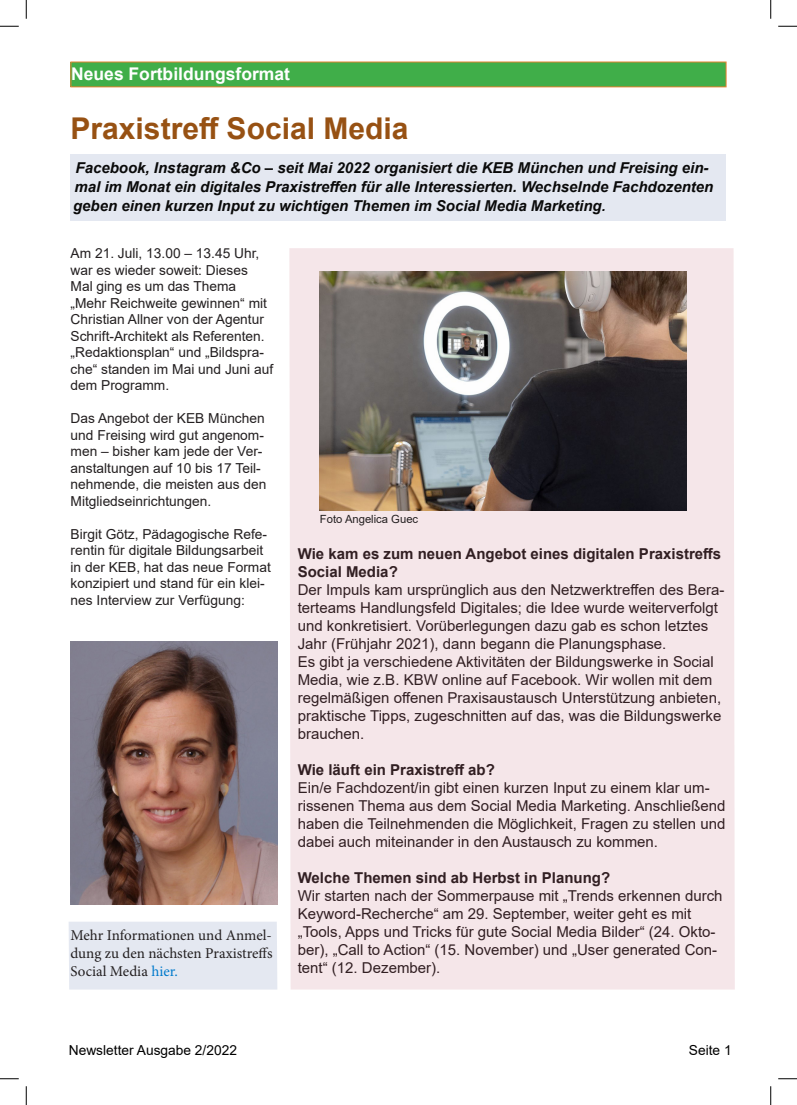
<style>
.page{position:relative;width:797px;height:1105px;background:#fff}
.page>*{position:absolute;margin:0;border:0;box-sizing:border-box;transform-origin:0 0}
.Default{font:700 30px "Arial";color:#975113}
.Tabelle_Text{font:700 17.5px "Arial";color:#fff}
.t1{font:15px/18px "Arial";color:#231f20}
.Fließtext{font:italic 700 15px/18.8px "Arial";color:#0a0a0a}
.t2{font:700 15px/18px "Arial";color:#231f20}
.t3{font:15px/18px "Minion Pro";color:#231f20;text-align:justify}
.t4{font:13.75px/16.5px "Arial";color:#231f20}
.t5{font:13.75px "Arial";color:#000}
.t6{font:11.25px "Arial";color:#231f20}
.s1{font-size:13.75px}
.s2{color:#007acc}
</style>
<div class="page">
<div style="left:71px;top:154px;width:655px;height:67px;background:#e4e8f1"></div>
<div style="left:69px;top:922px;width:208px;height:67px;background:#e4e8f1"></div>
<div style="left:71px;top:62px;width:655px;height:25px;background:#40ae49"></div>
<img style="left:71px;top:642px;width:206px;height:262px">
<div style="left:289px;top:248px;width:445px;height:741px;background:#f5e6e9"></div>
<img style="left:320px;top:272px;width:366px;height:239px">
<svg style="left:0;top:25px;width:19px;height:2px"></svg>
<svg style="left:778px;top:25px;width:19px;height:2px"></svg>
<svg style="left:0;top:1078px;width:19px;height:1px"></svg>
<svg style="left:778px;top:1078px;width:19px;height:1px"></svg>
<svg style="left:25px;top:0;width:2px;height:19px"></svg>
<svg style="left:25px;top:1086px;width:2px;height:19px"></svg>
<svg style="left:770px;top:0;width:1px;height:19px"></svg>
<svg style="left:770px;top:1086px;width:1px;height:19px"></svg>
<p class="Tabelle_Text" style="left:71px;top:62px;width:220px">Neues Fortbildungsformat</p>
<p class="Default" style="left:71px;top:107px;width:339px">Praxistreff Social Media</p>
<p class="Fließtext" style="left:73px;top:159px;width:642px">Facebook, Instagram &amp;Co – seit Mai 2022 organisiert die KEB München und Freising ein&shy;mal im Monat ein digitales Praxistreffen für alle Interessierten. Wechselnde Fachdozenten geben einen kurzen Input zu wichtigen Themen im Social Media Marketing<span class="s1">.</span></p>
<p class="t4" style="left:71px;top:245px;width:204px">Am 21. Juli, 13.00 – 13.45 Uhr, war es wieder soweit: Dieses<br>Mal ging es um das Thema „Mehr Reichweite gewinnen“ mit<br>Christian Allner von der Agentur<br>Schrift-Architekt als Referenten. „Redaktionsplan“ und „Bildspra&shy;che“ standen im Mai und Juni auf dem Programm.</p>
<p class="t4" style="left:71px;top:410px;width:197px">Das Angebot der KEB München und Freising wird gut angenom&shy;men – bisher kam jede der Ver&shy;anstaltungen auf 10 bis 17 Teil&shy;nehmende, die meisten aus den<br>Mitgliedseinrichtungen.</p>
<p class="t4" style="left:71px;top:525px;width:202px">Birgit Götz, Pädagogische Refe&shy;rentin für digitale Bildungsarbeit in der KEB, hat das neue Format konzipiert und stand für ein klei&shy;nes Interview zur Verfügung:</p>
<p class="t3" style="left:71px;top:926px;width:203px">Mehr Informationen und Anmel&shy;dung zu den nächsten Praxistreffs Social Media <span class="s2">hier.</span></p>
<p class="t6" style="left:320px;top:512px;width:100px">Foto Angelica Guec</p>
<p class="t2" style="left:298px;top:545px;width:425px">Wie kam es zum neuen Angebot eines digitalen Praxistreffs<br>Social Media?</p>
<p class="t1" style="left:298px;top:581px;width:428px">Der Impuls kam ursprünglich aus den Netzwerktreffen des Bera&shy;terteams Handlungsfeld Digitales; die Idee wurde weiterverfolgt und konkretisiert. Vorüberlegungen dazu gab es schon letztes Jahr (Frühjahr 2021), dann begann die Planungsphase.</p>
<p class="t1" style="left:298px;top:653px;width:425px">Es gibt ja verschiedene Aktivitäten der Bildungswerke in Social Media, wie z.B. KBW online auf Facebook. Wir wollen mit dem regelmäßigen offenen Praxisaustausch Unterstützung anbieten, praktische Tipps, zugeschnitten auf das, was die Bildungswerke brauchen.</p>
<p class="t2" style="left:298px;top:761px;width:199px">Wie läuft ein Praxistreff ab?</p>
<p class="t1" style="left:298px;top:779px;width:429px">Ein/e Fachdozent/in gibt einen kurzen Input zu einem klar um&shy;rissenen Thema aus dem Social Media Marketing. Anschließend haben die Teilnehmenden die Möglichkeit, Fragen zu stellen und dabei auch miteinander in den Austausch zu kommen.</p>
<p class="t2" style="left:298px;top:869px;width:314px">Welche Themen sind ab Herbst in Planung?</p>
<p class="t1" style="left:298px;top:887px;width:426px">Wir starten nach der Sommerpause mit „Trends erkennen durch Keyword-Recherche“ am 29. September, weiter geht es mit „Tools, Apps und Tricks für gute Social Media Bilder“ (24. Okto&shy;ber), „Call to Action“ (15. November) und „User generated Con&shy;tent“ (12. Dezember).</p>
<p class="t5" style="left:69px;top:1040px;width:170px">Newsletter Ausgabe 2/2022</p>
<p class="t5" style="left:689px;top:1040px;width:44px">Seite 1</p>
</div>
